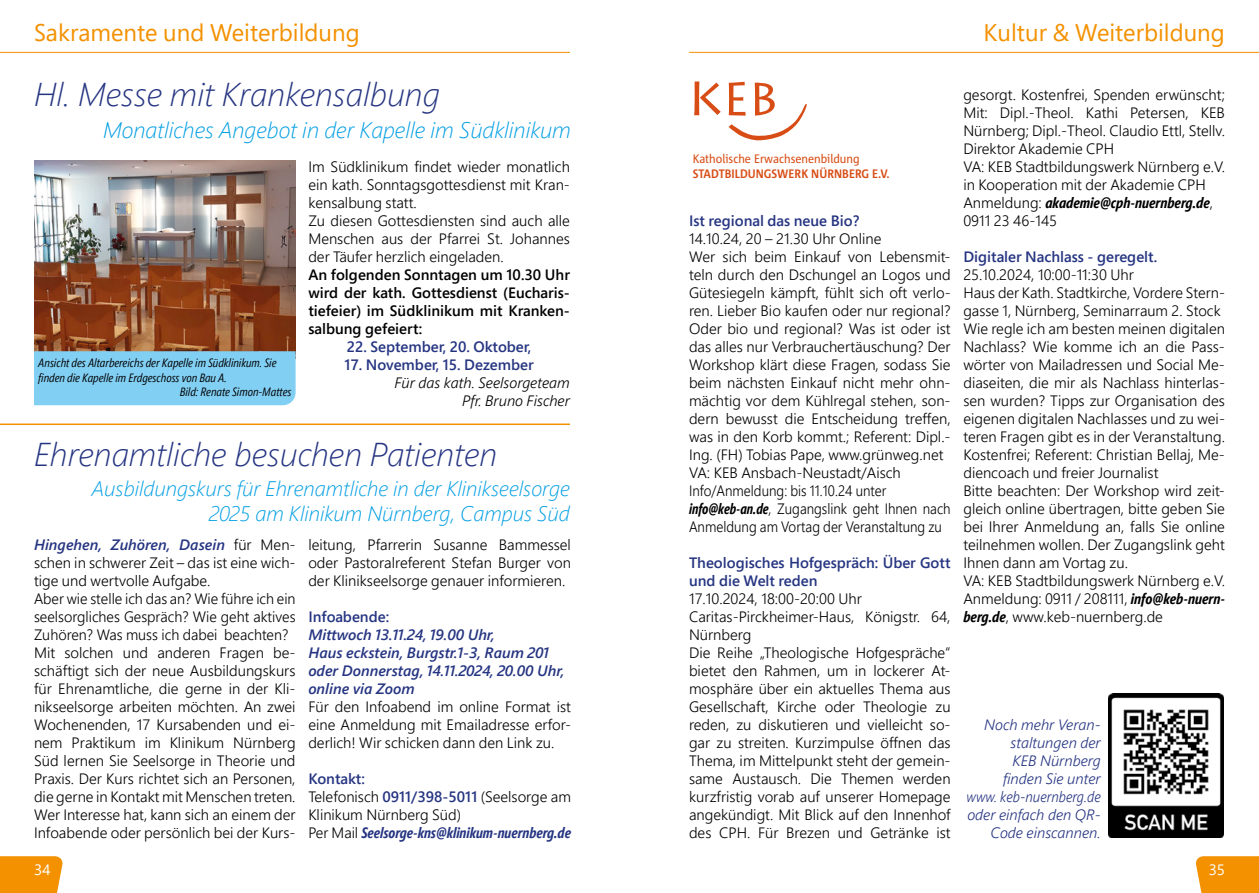
<style>
.page{position:relative;width:1259px;height:893px;background:#fff}
.page>*{position:absolute;margin:0;border:0;box-sizing:border-box;transform-origin:0 0}
.t1{font:italic 300 33px "Segoe Pro";color:#263582}
.t2{font:24px "Segoe Pro";color:#f39100}
.t3{font:italic 300 22.5px "Segoe Pro";color:#009ee3}
.t4{font:italic 300 21px/25.2px "Segoe Pro";color:#009ee3;text-align:right}
.t5{font:300 15px/18px "Segoe Pro";color:#000}
.t6{font:600 15px/18px "Segoe Pro";color:#263582}
.t7{font:600 15px/18px "Segoe Pro";color:#000;text-align:justify}
.t8{font:italic 600 15px/18px "Segoe Pro";color:#263582}
.t9{font:italic 300 15px/18px "Segoe Pro";color:#263582;text-align:right}
.t10{font:italic 700 15px "Segoe Pro Cond";color:#263582}
.t11{font:italic 300 15px/18px "Segoe Pro";color:#000;text-align:right}
.t12{font:italic 700 15px "Segoe Pro Cond";color:#000}
.t13{font:15px "Segoe Pro";color:#fff}
.t14{font:12.3px "Corpid C1 s S Cd";color:#d84d15}
.t15{font:700 12.3px "Corpid C1 s S Cd";color:#d84d15}
.t16{font:italic 12px "Segoe Pro Cond";color:#000}
.s1{font-family:"Segoe Pro";font-weight:300;font-style:normal}
.s2{font-family:"Segoe Pro Cond";font-weight:700;font-style:italic}
.s3{font-weight:600;font-style:italic;color:#263582}
.s4{font-weight:600;color:#263582}
.s5{font-family:"Segoe Pro";font-weight:300;font-style:normal;color:#000}
</style>
<div class="page">
<hr style="left:689px;top:52px;width:570px;height:1px;background:#f39100">
<hr style="left:0;top:52px;width:570px;height:1px;background:#f39100">
<svg style="left:0;top:856px;width:63px;height:37px;background:#f3960d"></svg>
<svg style="left:1196px;top:856px;width:63px;height:37px;background:#f3950b"></svg>
<img style="left:34px;top:161px;width:262px;height:190px">
<div style="left:34px;top:351px;width:262px;height:54px;background:#82cff4"></div>
<hr style="left:0;top:423px;width:570px;height:2px;background:#f39100">
<svg style="left:694px;top:81px;width:26px;height:34px"></svg>
<svg style="left:728px;top:82px;width:79px;height:59px"></svg>
<img style="left:1108px;top:693px;width:116px;height:145px">
<h2 class="t2" style="left:34px;top:16px;width:327px">Sakramente und Weiterbildung</h2>
<h2 class="t2" style="left:983px;top:16px;width:243px">Kultur &amp; Weiterbildung</h2>
<h1 class="t1" style="left:34px;top:72px;width:407px">Hl. Messe mit Krankensalbung</h1>
<h3 class="t3" style="left:103px;top:114px;width:469px">Monatliches Angebot in der Kapelle im Südklinikum</h3>
<p class="t5" style="left:308px;top:157px;width:263px">Im Südklinikum findet wieder monatlich ein kath. Sonntagsgottesdienst mit Kran&shy;kensalbung statt.<br>Zu diesen Gottesdiensten sind auch alle Menschen aus der Pfarrei St. Johannes der Täufer herzlich eingeladen.</p>
<p class="t7" style="left:308px;top:265px;width:263px">An folgenden Sonntagen um 10.30 Uhr wird der kath. Gottesdienst (Eucharis&shy;tiefeier) im Südklinikum mit Kranken&shy;salbung gefeiert:</p>
<p class="t6" style="left:347px;top:337px;width:186px">22. September, 20. Oktober,</p>
<p class="t6" style="left:345px;top:355px;width:190px">17. November, 15. Dezember</p>
<p class="t11" style="left:394px;top:373px;width:177px">Für das kath. Seelsorgeteam<br>Pfr. Bruno Fischer</p>
<p class="t5" style="left:963px;top:85px;width:263px">gesorgt. Kostenfrei, Spenden erwünscht; Mit: Dipl.-Theol. Kathi Petersen, KEB Nürnberg; Dipl.-Theol. Claudio Ettl, Stellv.<br>Direktor Akademie CPH<br>VA: KEB Stadtbildungswerk Nürnberg e.V. in Kooperation mit der Akademie CPH</p>
<p class="t12" style="left:963px;top:193px;width:251px"><span class="s1">Anmeldung:</span> akademie@cph-nuernberg.de<span class="s1">,</span></p>
<p class="t5" style="left:963px;top:211px;width:95px">0911 23 46-145</p>
<p class="t6" style="left:963px;top:247px;width:195px">Digitaler Nachlass - geregelt.</p>
<p class="t5" style="left:963px;top:265px;width:263px">25.10.2024, 10:00-11:30 Uhr<br>Haus der Kath. Stadtkirche, Vordere Stern&shy;gasse 1, Nürnberg, Seminarraum 2. Stock Wie regle ich am besten meinen digitalen Nachlass? Wie komme ich an die Pass&shy;wörter von Mailadressen und Social Me&shy;diaseiten, die mir als Nachlass hinterlas&shy;sen wurden? Tipps zur Organisation des eigenen digitalen Nachlasses und zu wei&shy;teren Fragen gibt es in der Veranstaltung.<br>Kostenfrei; Referent: Christian Bellaj, Me&shy;diencoach und freier Journalist<br>Bitte beachten: Der Workshop wird zeit&shy;gleich online übertragen, bitte geben Sie bei Ihrer Anmeldung an, falls Sie online teilnehmen wollen. Der Zugangslink geht Ihnen dann am Vortag zu.<br>VA: KEB Stadtbildungswerk Nürnberg e.V.<br>Anmeldung: 0911 / 208111, <span class="s2">info@keb-nuern&shy;berg.de</span>, www.keb-nuernberg.de</p>
<p class="t14" style="left:693px;top:151px;width:168px">Katholische Erwachsenenbildung</p>
<p class="t15" style="left:693px;top:166px;width:198px">STADTBILDUNGSWERK NÜRNBERG E.V.</p>
<p class="t6" style="left:689px;top:211px;width:172px">Ist regional das neue Bio?</p>
<p class="t5" style="left:689px;top:229px;width:263px">14.10.24, 20 – 21.30 Uhr Online<br>Wer sich beim Einkauf von Lebensmit&shy;teln durch den Dschungel an Logos und Gütesiegeln kämpft, fühlt sich oft verlo&shy;ren. Lieber Bio kaufen oder nur regional?<br>Oder bio und regional? Was ist oder ist das alles nur Verbrauchertäuschung? Der Workshop klärt diese Fragen, sodass Sie beim nächsten Einkauf nicht mehr ohn&shy;mächtig vor dem Kühlregal stehen, son&shy;dern bewusst die Entscheidung treffen, was in den Korb kommt.; Referent: Dipl.- Ing. (FH) Tobias Pape, www.grünweg.net VA: KEB Ansbach-Neustadt/Aisch Info/Anmeldung: bis 11.10.24 unter <span class="s2">info@keb-an.de</span>, Zugangslink geht Ihnen nach Anmeldung am Vortag der Veranstaltung zu</p>
<p class="t6" style="left:689px;top:553px;width:263px">Theologisches Hofgespräch: Über Gott und die Welt reden</p>
<p class="t5" style="left:689px;top:589px;width:263px">17.10.2024, 18:00-20:00 Uhr Caritas-Pirckheimer-Haus, Königstr. 64, Nürnberg<br>Die Reihe „Theologische Hofgespräche“ bietet den Rahmen, um in lockerer At&shy;mosphäre über ein aktuelles Thema aus Gesellschaft, Kirche oder Theologie zu reden, zu diskutieren und vielleicht so&shy;gar zu streiten. Kurzimpulse öffnen das Thema, im Mittelpunkt steht der gemein&shy;same Austausch. Die Themen werden kurzfristig vorab auf unserer Homepage angekündigt. Mit Blick auf den Innenhof des CPH. Für Brezen und Getränke ist</p>
<p class="t16" style="left:38px;top:355px;width:240px">Ansicht des Altarbereichs der Kapelle im Südklinikum. Sie</p>
<p class="t16" style="left:38px;top:370px;width:190px">finden die Kapelle im Erdgeschoss von Bau A.</p>
<p class="t16" style="left:180px;top:384px;width:113px">Bild: Renate Simon-Mattes</p>
<h1 class="t1" style="left:34px;top:432px;width:465px">Ehrenamtliche besuchen Patienten</h1>
<h3 class="t4" style="left:92px;top:475px;width:479px">Ausbildungskurs für Ehrenamtliche in der Klinikseelsorge<br>2025 am Klinikum Nürnberg, Campus Süd</h3>
<p class="t5" style="left:34px;top:535px;width:263px"><span class="s3">Hingehen, Zuhören, Dasein</span> für Men&shy;schen in schwerer Zeit – das ist eine wich&shy;tige und wertvolle Aufgabe.<br>Aber wie stelle ich das an? Wie führe ich ein seelsorgliches Gespräch? Wie geht aktives Zuhören? Was muss ich dabei beachten?<br>Mit solchen und anderen Fragen be&shy;schäftigt sich der neue Ausbildungskurs für Ehrenamtliche, die gerne in der Kli&shy;nikseelsorge arbeiten möchten. An zwei Wochenenden, 17 Kursabenden und ei&shy;nem Praktikum im Klinikum Nürnberg Süd lernen Sie Seelsorge in Theorie und Praxis. Der Kurs richtet sich an Personen, die gerne in Kontakt mit Menschen treten.<br>Wer Interesse hat, kann sich an einem der Infoabende oder persönlich bei der Kurs-</p>
<p class="t5" style="left:308px;top:535px;width:264px;text-align:justify">leitung, Pfarrerin Susanne Bammessel oder Pastoralreferent Stefan Burger von der Klinikseelsorge genauer informieren.</p>
<p class="t6" style="left:308px;top:607px;width:82px">Infoabende:</p>
<p class="t8" style="left:308px;top:625px;width:257px">Mittwoch 13.11.24, 19.00 Uhr,<br>Haus eckstein, Burgstr.1-3, Raum 201 oder Donnerstag, 14.11.2024, 20.00 Uhr, online via Zoom</p>
<p class="t5" style="left:308px;top:697px;width:264px;text-align:justify">Für den Infoabend im online Format ist eine Anmeldung mit Emailadresse erfor&shy;derlich! Wir schicken dann den Link zu.</p>
<p class="t5" style="left:308px;top:769px;width:264px"><span class="s4">Kontakt:<br></span>Telefonisch <span class="s4">0911/398-5011</span> (Seelsorge am<br>Klinikum Nürnberg Süd)</p>
<p class="t10" style="left:308px;top:823px;width:264px"><span class="s5">Per Mail</span> Seelsorge-kns@klinikum-nuernberg.de</p>
<p class="t9" style="left:966px;top:715px;width:136px">Noch mehr Veran&shy;staltungen der<br>KEB Nürnberg<br>finden Sie unter<br>www. keb-nuernberg.de oder einfach den QR-<br>Code einscannen.</p>
<p class="t13" style="left:34px;top:859px;width:18px">34</p>
<p class="t13" style="left:1208px;top:859px;width:18px">35</p>
</div>
